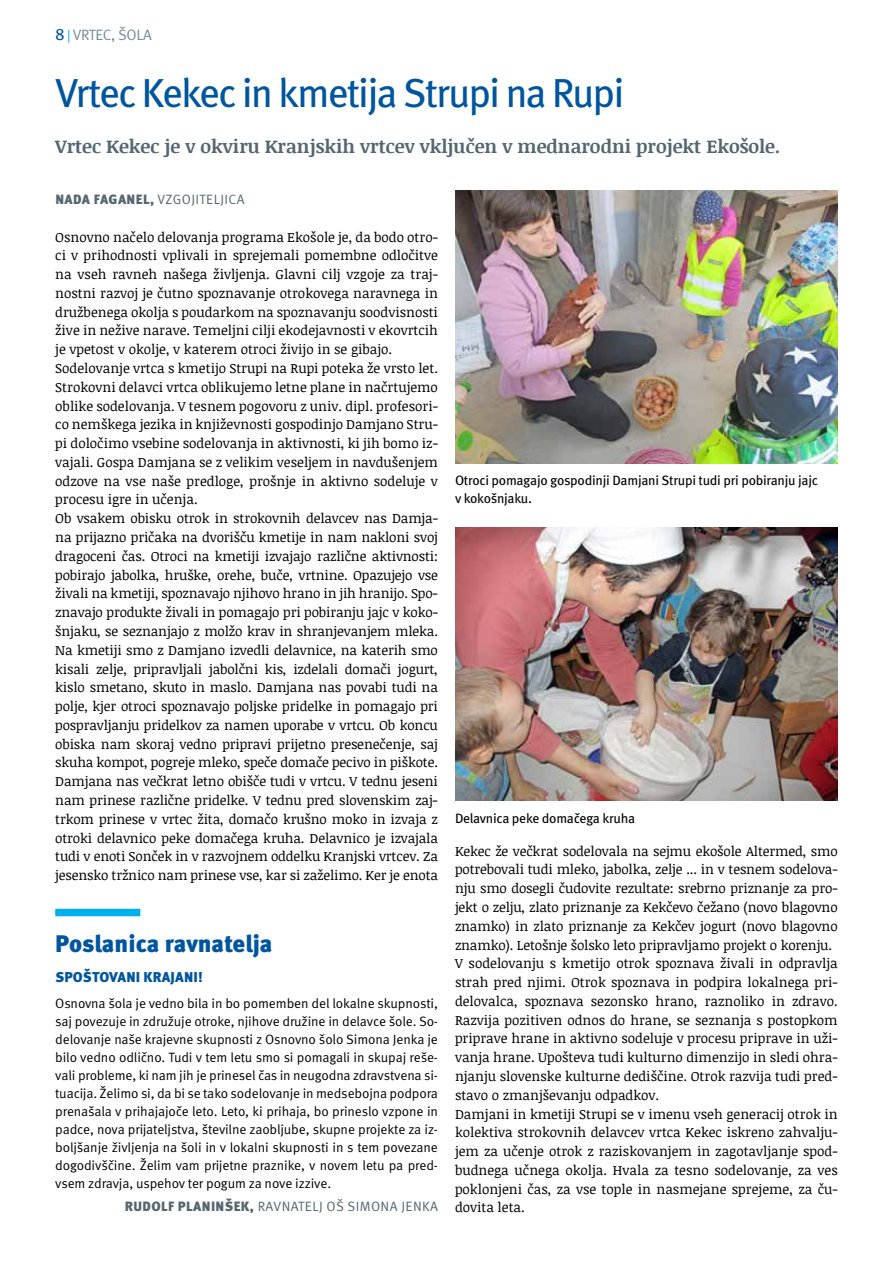
<style>
.page{position:relative;width:893px;height:1263px;background:#fff}
.page>*{position:absolute;margin:0;border:0;box-sizing:border-box;transform-origin:0 0}
.t1{font:40.5px "Meta Pro";letter-spacing:-.05em;color:#00569e}
.t2{font:900 24px "Meta Pro";letter-spacing:-.005em;color:#00569e}
.t3{font:700 18.75px "Noticia Text";color:#546670}
.t4{font:15px "Meta Pro";letter-spacing:-.02em;color:#748a96}
.t5{font:900 14.25px "Meta Pro";letter-spacing:.01em;color:#00569e}
.t6{font:13.5px/18.8px "Noticia Text";color:#000}
.t7{font:13.5px/18px "Meta Pro";letter-spacing:-.015em;color:#000;text-align:justify}
.t8{font:13.5px/18px "Meta Pro";letter-spacing:-.02em;color:#000}
.t9{font:13.5px "Meta Pro";letter-spacing:.03em;color:#546670}
.s1{font-size:16.5px;color:#00569e}
.s2{font-size:13.5px;color:#00afed}
.s3{font-weight:900}
</style>
<div class="page">
<div style="left:55px;top:909px;width:85px;height:7px;background:#00afed"></div>
<img style="left:455px;top:190px;width:383px;height:273px">
<img style="left:455px;top:528px;width:383px;height:273px">
<p class="t4" style="left:55px;top:25px;width:98px"><span class="s1">8</span> <span class="s2">|</span> VRTEC, ŠOLA</p>
<h1 class="t1" style="left:55px;top:67px;width:571px">Vrtec Kekec in kmetija Strupi na Rupi</h1>
<h3 class="t3" style="left:55px;top:133px;width:726px">Vrtec Kekec je v okviru Kranjskih vrtcev vključen v mednarodni projekt Ekošole.</h3>
<p class="t9" style="left:55px;top:191px;width:191px"><span class="s3">NADA FAGANEL,</span> VZGOJITELJICA</p>
<p class="t6" style="left:55px;top:227px;width:384px">Osnovno načelo delovanja programa Ekošole je, da bodo otro&shy;ci v prihodnosti vplivali in sprejemali pomembne odločitve na vseh ravneh našega življenja. Glavni cilj vzgoje za traj&shy;nostni razvoj je čutno spoznavanje otrokovega naravnega in družbenega okolja s poudarkom na spoznavanju soodvisnosti žive in nežive narave. Temeljni cilji ekodejavnosti v ekovrtcih je vpetost v okolje, v katerem otroci živijo in se gibajo.<br>Sodelovanje vrtca s kmetijo Strupi na Rupi poteka že vrsto let.<br>Strokovni delavci vrtca oblikujemo letne plane in načrtujemo oblike sodelovanja. V tesnem pogovoru z univ. dipl. profesori&shy;co nemškega jezika in književnosti gospodinjo Damjano Stru&shy;pi določimo vsebine sodelovanja in aktivnosti, ki jih bomo iz&shy;vajali. Gospa Damjana se z velikim veseljem in navdušenjem odzove na vse naše predloge, prošnje in aktivno sodeluje v procesu igre in učenja.<br>Ob vsakem obisku otrok in strokovnih delavcev nas Damja&shy;na prijazno pričaka na dvorišču kmetije in nam nakloni svoj dragoceni čas. Otroci na kmetiji izvajajo različne aktivnosti: pobirajo jabolka, hruške, orehe, buče, vrtnine. Opazujejo vse živali na kmetiji, spoznavajo njihovo hrano in jih hranijo. Spo&shy;znavajo produkte živali in pomagajo pri pobiranju jajc v koko&shy;šnjaku, se seznanjajo z molžo krav in shranjevanjem mleka.<br>Na kmetiji smo z Damjano izvedli delavnice, na katerih smo kisali zelje, pripravljali jabolčni kis, izdelali domači jogurt, kislo smetano, skuto in maslo. Damjana nas povabi tudi na polje, kjer otroci spoznavajo poljske pridelke in pomagajo pri pospravljanju pridelkov za namen uporabe v vrtcu. Ob koncu obiska nam skoraj vedno pripravi prijetno presenečenje, saj skuha kompot, pogreje mleko, speče domače pecivo in piškote.<br>Damjana nas večkrat letno obišče tudi v vrtcu. V tednu jeseni nam prinese različne pridelke. V tednu pred slovenskim zaj&shy;trkom prinese v vrtec žita, domačo krušno moko in izvaja z otroki delavnico peke domačega kruha. Delavnico je izvajala tudi v enoti Sonček in v razvojnem oddelku Kranjski vrtcev. Za jesensko tržnico nam prinese vse, kar si zaželimo. Ker je enota</p>
<h2 class="t2" style="left:55px;top:928px;width:219px">Poslanica ravnatelja</h2>
<p class="t5" style="left:55px;top:967px;width:149px">SPOŠTOVANI KRAJANI!</p>
<p class="t7" style="left:55px;top:995px;width:384px">Osnovna šola je vedno bila in bo pomemben del lokalne skupnosti, saj povezuje in združuje otroke, njihove družine in delavce šole. So&shy;delovanje naše krajevne skupnosti z Osnovno šolo Simona Jenka je bilo vedno odlično. Tudi v tem letu smo si pomagali in skupaj reše&shy;vali probleme, ki nam jih je prinesel čas in neugodna zdravstvena si&shy;tuacija. Želimo si, da bi se tako sodelovanje in medsebojna podpora prenašala v prihajajoče leto. Leto, ki prihaja, bo prineslo vzpone in padce, nova prijateljstva, številne zaobljube, skupne projekte za iz&shy;boljšanje življenja na šoli in v lokalni skupnosti in s tem povezane dogodivščine. Želim vam prijetne praznike, v novem letu pa pred&shy;vsem zdravja, uspehov ter pogum za nove izzive.</p>
<p class="t9" style="left:125px;top:1198px;width:315px"><span class="s3">RUDOLF PLANINŠEK,</span> RAVNATELJ OŠ SIMONA JENKA</p>
<p class="t8" style="left:455px;top:472px;width:364px">Otroci pomagajo gospodinji Damjani Strupi tudi pri pobiranju jajc v kokošnjaku.</p>
<p class="t8" style="left:455px;top:810px;width:182px">Delavnica peke domačega kruha</p>
<p class="t6" style="left:455px;top:841px;width:384px">Kekec že večkrat sodelovala na sejmu ekošole Altermed, smo potrebovali tudi mleko, jabolka, zelje ... in v tesnem sodelova&shy;nju smo dosegli čudovite rezultate: srebrno priznanje za pro&shy;jekt o zelju, zlato priznanje za Kekčevo čežano (novo blagovno znamko) in zlato priznanje za Kekčev jogurt (novo blagovno znamko). Letošnje šolsko leto pripravljamo projekt o korenju.<br>V sodelovanju s kmetijo otrok spoznava živali in odpravlja strah pred njimi. Otrok spoznava in podpira lokalnega pri&shy;delovalca, spoznava sezonsko hrano, raznoliko in zdravo.<br>Razvija pozitiven odnos do hrane, se seznanja s postopkom priprave hrane in aktivno sodeluje v procesu priprave in uži&shy;vanja hrane. Upošteva tudi kulturno dimenzijo in sledi ohra&shy;njanju slovenske kulturne dediščine. Otrok razvija tudi pred&shy;stavo o zmanjševanju odpadkov.<br>Damjani in kmetiji Strupi se v imenu vseh generacij otrok in kolektiva strokovnih delavcev vrtca Kekec iskreno zahvalju&shy;jem za učenje otrok z raziskovanjem in zagotavljanje spod&shy;budnega učnega okolja. Hvala za tesno sodelovanje, za ves poklonjeni čas, za vse tople in nasmejane sprejeme, za ču&shy;dovita leta.</p>
</div>
